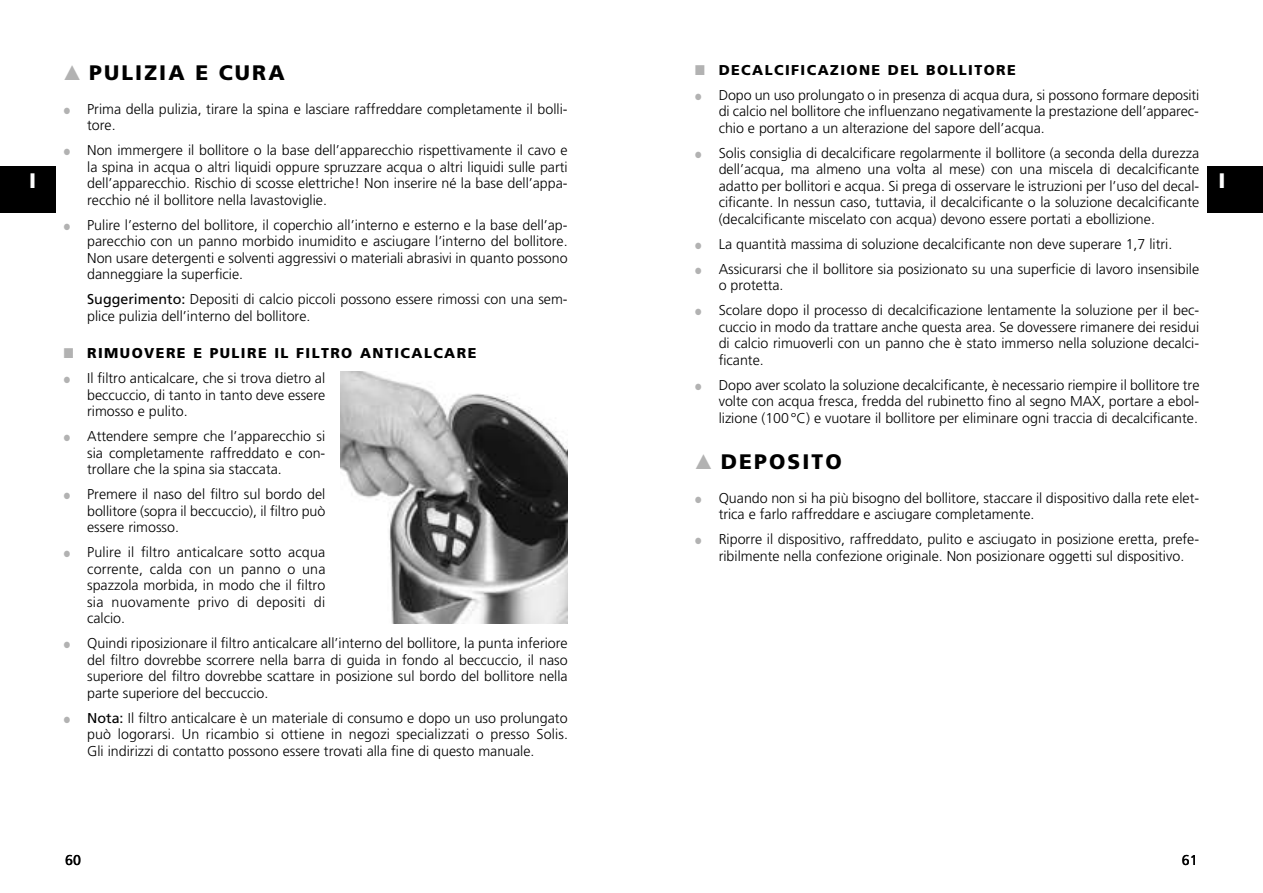
<style>
.page{position:relative;width:1263px;height:893px;background:#fff}
.page>*{position:absolute;margin:0;border:0;box-sizing:border-box;transform-origin:0 0}
.t1{font:900 21px "Frutiger";letter-spacing:.1em;color:#000}
.t2{font:900 21px "Frutiger";color:#fff}
.t3{font:300 14.25px/16.5px "Frutiger";color:#000;text-align:justify}
.t4{font:900 14.25px "Frutiger";letter-spacing:.1em;color:#000}
.t5{font:14.25px "Frutiger";color:#000}
.s1{color:#b2b2b2}
.s2{font-weight:400}
</style>
<div class="page">
<div style="left:0;top:166px;width:55px;height:47px;background:#000"></div>
<div style="left:1208px;top:166px;width:55px;height:47px;background:#000"></div>
<img style="left:341px;top:371px;width:227px;height:252px">
<p class="t4" style="left:695px;top:62px;width:322px"><span class="s1">■</span> DECALCIFICAZIONE DEL BOLLITORE</p>
<p class="t3" style="left:719px;top:87px;width:482px;text-indent:-23px"><span class="s1">●</span> Dopo un uso prolungato o in presenza di acqua dura, si possono formare depositi di calcio nel bollitore che influenzano negativamente la prestazione dell’apparec&shy;chio e portano a un alterazione del sapore dell’acqua.</p>
<p class="t3" style="left:719px;top:145px;width:482px;text-indent:-23px"><span class="s1">●</span> Solis consiglia di decalcificare regolarmente il bollitore (a seconda della durezza dell’acqua, ma almeno una volta al mese) con una miscela di decalcificante adatto per bollitori e acqua. Si prega di osservare le istruzioni per l’uso del decal&shy;cificante. In nessun caso, tuttavia, il decalcificante o la soluzione decalcificante (decalcificante miscelato con acqua) devono essere portati a ebollizione.</p>
<p class="t3" style="left:695px;top:236px;width:479px"><span class="s1">●</span> La quantità massima di soluzione decalcificante non deve superare 1,7 litri.</p>
<p class="t3" style="left:719px;top:261px;width:482px;text-indent:-23px"><span class="s1">●</span> Assicurarsi che il bollitore sia posizionato su una superficie di lavoro insensibile o protetta.</p>
<p class="t3" style="left:719px;top:302px;width:482px;text-indent:-23px"><span class="s1">●</span> Scolare dopo il processo di decalcificazione lentamente la soluzione per il bec&shy;cuccio in modo da trattare anche questa area. Se dovessere rimanere dei residui di calcio rimuoverli con un panno che è stato immerso nella soluzione decalci&shy;ficante.</p>
<p class="t3" style="left:719px;top:377px;width:482px;text-indent:-23px"><span class="s1">●</span> Dopo aver scolato la soluzione decalcificante, è necessario riempire il bollitore tre volte con acqua fresca, fredda del rubinetto fino al segno MAX, portare a ebol&shy;lizione (100 °C) e vuotare il bollitore per eliminare ogni traccia di decalcificante.</p>
<h1 class="t1" style="left:695px;top:451px;width:148px"><span class="s1">▲</span> DEPOSITO</h1>
<p class="t3" style="left:719px;top:490px;width:482px;text-indent:-23px"><span class="s1">●</span> Quando non si ha più bisogno del bollitore, staccare il dispositivo dalla rete elet&shy;trica e farlo raffreddare e asciugare completamente.</p>
<p class="t3" style="left:695px;top:531px;width:505px;text-align:center"><span class="s1">●</span> Riporre il dispositivo, raffreddato, pulito e asciugato in posizione eretta, prefe&shy;ribilmente nella confezione originale. Non posizionare oggetti sul dispositivo.</p>
<h1 class="t1" style="left:64px;top:62px;width:222px"><span class="s1">▲</span> PULIZIA E CURA</h1>
<p class="t3" style="left:87px;top:101px;width:482px;text-indent:-23px"><span class="s1">●</span> Prima della pulizia, tirare la spina e lasciare raffreddare completamente il bolli&shy;tore.</p>
<p class="t3" style="left:87px;top:142px;width:482px;text-indent:-23px"><span class="s1">●</span> Non immergere il bollitore o la base dell’apparecchio rispettivamente il cavo e la spina in acqua o altri liquidi oppure spruzzare acqua o altri liquidi sulle parti dell’apparecchio. Rischio di scosse elettriche! Non inserire né la base dell’appa&shy;recchio né il bollitore nella lavastoviglie.</p>
<p class="t3" style="left:87px;top:217px;width:482px;text-indent:-23px"><span class="s1">●</span> Pulire l’esterno del bollitore, il coperchio all’interno e esterno e la base dell’ap&shy;parecchio con un panno morbido inumidito e asciugare l’interno del bollitore.<br>Non usare detergenti e solventi aggressivi o materiali abrasivi in quanto possono danneggiare la superficie.</p>
<p class="t3" style="left:87px;top:291px;width:482px"><span class="s2">Suggerimento:</span> Depositi di calcio piccoli possono essere rimossi con una sem&shy;plice pulizia dell’interno del bollitore.</p>
<p class="t4" style="left:64px;top:346px;width:414px"><span class="s1">■</span> RIMUOVERE E PULIRE IL FILTRO ANTICALCARE</p>
<p class="t3" style="left:87px;top:370px;width:240px;text-indent:-23px"><span class="s1">●</span> Il filtro anticalcare, che si trova dietro al beccuccio, di tanto in tanto deve essere rimosso e pulito.</p>
<p class="t3" style="left:87px;top:428px;width:240px;text-indent:-23px"><span class="s1">●</span> Attendere sempre che l’apparecchio si sia completamente raffreddato e con&shy;trollare che la spina sia staccata.</p>
<p class="t3" style="left:87px;top:487px;width:240px;text-indent:-23px"><span class="s1">●</span> Premere il naso del filtro sul bordo del bollitore (sopra il beccuccio), il filtro può essere rimosso.</p>
<p class="t3" style="left:87px;top:545px;width:240px;text-indent:-23px"><span class="s1">●</span> Pulire il filtro anticalcare sotto acqua corrente, calda con un panno o una spazzola morbida, in modo che il filtro sia nuovamente privo di depositi di calcio.</p>
<p class="t3" style="left:87px;top:636px;width:482px;text-indent:-23px"><span class="s1">●</span> Quindi riposizionare il filtro anticalcare all’interno del bollitore, la punta inferiore del filtro dovrebbe scorrere nella barra di guida in fondo al beccuccio, il naso superiore del filtro dovrebbe scattare in posizione sul bordo del bollitore nella parte superiore del beccuccio.</p>
<p class="t3" style="left:87px;top:710px;width:482px;text-indent:-23px"><span class="s1">●</span> <span class="s2">Nota:</span> Il filtro anticalcare è un materiale di consumo e dopo un uso prolungato può logorarsi. Un ricambio si ottiene in negozi specializzati o presso Solis.<br>Gli indirizzi di contatto possono essere trovati alla fine di questo manuale.</p>
<h1 class="t2" style="left:29px;top:170px;width:9px">I</h1>
<h1 class="t2" style="left:1218px;top:170px;width:9px">I</h1>
<p class="t5" style="left:65px;top:853px;width:17px">60</p>
<p class="t5" style="left:1182px;top:853px;width:17px">61</p>
</div>
